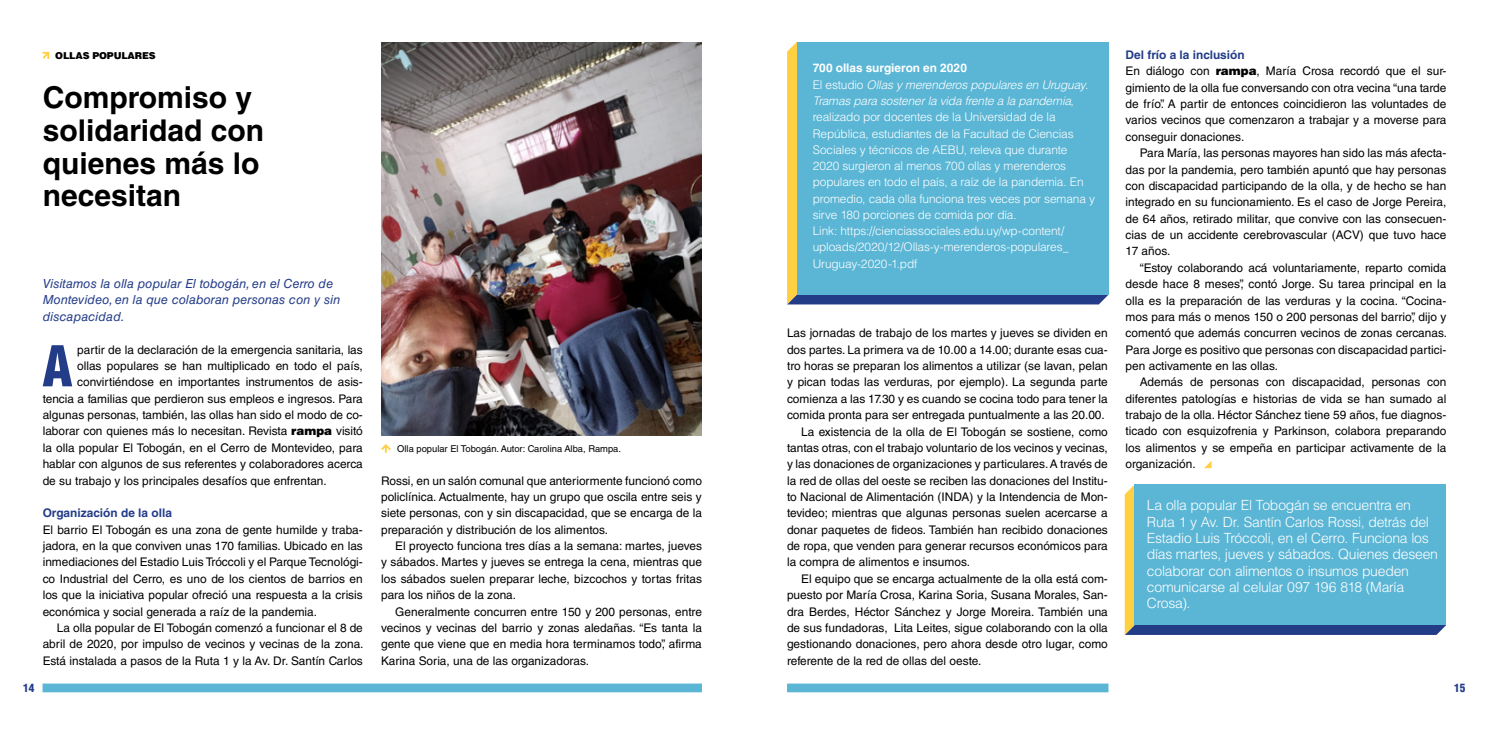
<style>
.page{position:relative;width:1489px;height:745px;background:#fff}
.page>*{position:absolute;margin:0;border:0;box-sizing:border-box;transform-origin:0 0}
.t1{font:900 condensed 54.75px "Helvetica LT Std";color:#233c88}
.t2{font:700 30px/32.8px "Helvetica LT Std";color:#000}
.t3{font:300 14px/16.2px "Helvetica LT Std";letter-spacing:-.02em;color:#fff}
.t4{font:italic 12.5px/16.4px "Helvetica LT Std";letter-spacing:.01em;color:#233c88}
.t5{font:11.88px/16.4px "Helvetica LT Std";color:#000;text-align:justify}
.t6{font:300 11.88px/16.2px "Helvetica LT Std";letter-spacing:-.01em;color:#fff}
.t7{font:700 11.88px "Helvetica LT Std";color:#233c88}
.t8{font:900 condensed 11.25px "Helvetica LT Std";color:#233c88}
.t9{font:900 9.5px "Helvetica LT Std";letter-spacing:-.015em;color:#000}
.t10{font:9.38px "Helvetica LT Std";color:#000}
.s1{font-weight:900}
.s2{font-weight:700}
.s3{font-style:italic}
.s4{font-weight:700;color:#233c88}
</style>
<div class="page">
<svg style="left:42px;top:51px;width:8px;height:8px"></svg>
<div style="left:43px;top:683px;width:659px;height:8px;background:#5bb6d5"></div>
<img style="left:381px;top:43px;width:321px;height:392px">
<svg style="left:787px;top:43px;width:321px;height:261px;background:#848370"></svg>
<div style="left:796px;top:42px;width:312px;height:252px;background:#5bb6d5"></div>
<svg style="left:1124px;top:485px;width:321px;height:149px;background:#6d757d"></svg>
<div style="left:1134px;top:484px;width:311px;height:140px;background:#5bb6d5"></div>
<svg style="left:1204px;top:461px;width:7px;height:7px"></svg>
<div style="left:787px;top:683px;width:321px;height:8px;background:#5bb6d5"></div>
<svg style="left:381px;top:444px;width:10px;height:8px"></svg>
<p class="t9" style="left:55px;top:49px;width:102px">OLLAS POPULARES</p>
<h2 class="t2" style="left:43px;top:81px;width:223px">Compromiso y solidaridad con quienes más lo necesitan</h2>
<p class="t4" style="left:43px;top:275px;width:299px">Visitamos la olla popular El tobogán, en el Cerro de<br>Montevideo, en la que colaboran personas con y sin discapacidad.</p>
<h1 class="t1" style="left:42px;top:331px;width:32px">A</h1>
<p class="t5" style="left:77px;top:341px;width:287px">partir de la declaración de la emergencia sanitaria, las</p>
<p class="t5" style="left:77px;top:357px;width:287px">ollas populares se han multiplicado en todo el país,</p>
<p class="t5" style="left:77px;top:373px;width:287px">convirtiéndose en importantes instrumentos de asis-</p>
<p class="t5" style="left:43px;top:390px;width:322px">tencia a familias que perdieron sus empleos e ingresos. Para</p>
<p class="t5" style="left:43px;top:406px;width:322px">algunas personas, también, las ollas han sido el modo de co-</p>
<p class="t5" style="left:43px;top:423px;width:322px">laborar con quienes más lo necesitan. Revista <span class="s1">rampa</span> visitó</p>
<p class="t5" style="left:43px;top:439px;width:322px">la olla popular El Tobogán, en el Cerro de Montevideo, para</p>
<p class="t5" style="left:43px;top:455px;width:322px">hablar con algunos de sus referentes y colaboradores acerca</p>
<p class="t5" style="left:43px;top:472px;width:286px">de su trabajo y los principales desafíos que enfrentan.</p>
<p class="t7" style="left:43px;top:505px;width:131px">Organización de la olla</p>
<p class="t5" style="left:43px;top:521px;width:322px">El barrio El Tobogán es una zona de gente humilde y traba&shy;jadora, en la que conviven unas 170 familias. Ubicado en las inmediaciones del Estadio Luis Tróccoli y el Parque Tecnológi&shy;co Industrial del Cerro, es uno de los cientos de barrios en los que la iniciativa popular ofreció una respuesta a la crisis económica y social generada a raíz de la pandemia.</p>
<p class="t5" style="left:43px;top:619px;width:322px;text-indent:14px">La olla popular de El Tobogán comenzó a funcionar el 8 de abril de 2020, por impulso de vecinos y vecinas de la zona.<br>Está instalada a pasos de la Ruta 1 y la Av. Dr. Santín Carlos</p>
<p class="t10" style="left:397px;top:442px;width:225px">Olla popular El Tobogán. Autor: Carolina Alba, Rampa.</p>
<p class="t5" style="left:381px;top:472px;width:322px">Rossi, en un salón comunal que anteriormente funcionó como policlínica. Actualmente, hay un grupo que oscila entre seis y siete personas, con y sin discapacidad, que se encarga de la preparación y distribución de los alimentos.</p>
<p class="t5" style="left:381px;top:537px;width:322px;text-indent:14px">El proyecto funciona tres días a la semana: martes, jueves y sábados. Martes y jueves se entrega la cena, mientras que los sábados suelen preparar leche, bizcochos y tortas fritas para los niños de la zona.</p>
<p class="t5" style="left:381px;top:602px;width:322px;text-indent:14px">Generalmente concurren entre 150 y 200 personas, entre vecinos y vecinas del barrio y zonas aledañas. “Es tanta la gente que viene que en media hora terminamos todo”, afirma Karina Soria, una de las organizadoras.</p>
<p class="t6" style="left:812px;top:60px;width:284px"><span class="s2">700 ollas surgieron en 2020<br></span>El estudio <span class="s3">Ollas y merenderos populares en Uruguay.<br>Tramas para sostener la vida frente a la pandemia</span>, realizado por docentes de la Universidad de la República, estudiantes de la Facultad de Ciencias Sociales y técnicos de AEBU, releva que durante 2020 surgieron al menos 700 ollas y merenderos populares en todo el país, a raíz de la pandemia. En promedio, cada olla funciona tres veces por semana y sirve 180 porciones de comida por día.<br>Link: https://cienciassociales.edu.uy/wp-content/ uploads/2020/12/Ollas-y-merenderos-populares_ Uruguay-2020-1.pdf</p>
<p class="t5" style="left:787px;top:324px;width:322px">Las jornadas de trabajo de los martes y jueves se dividen en</p>
<p class="t5" style="left:787px;top:341px;width:322px">dos partes. La primera va de 10.00 a 14.00; durante esas cua-</p>
<p class="t5" style="left:787px;top:357px;width:322px">tro horas se preparan los alimentos a utilizar (se lavan, pelan</p>
<p class="t5" style="left:787px;top:374px;width:322px">y pican todas las verduras, por ejemplo). La segunda parte</p>
<p class="t5" style="left:787px;top:390px;width:322px">comienza a las 17.30 y es cuando se cocina todo para tener la</p>
<p class="t5" style="left:787px;top:406px;width:319px">comida pronta para ser entregada puntualmente a las 20.00.</p>
<p class="t5" style="left:801px;top:423px;width:308px">La existencia de la olla de El Tobogán se sostiene, como</p>
<p class="t5" style="left:787px;top:439px;width:322px">tantas otras, con el trabajo voluntario de los vecinos y vecinas,</p>
<p class="t5" style="left:787px;top:455px;width:322px">y las donaciones de organizaciones y particulares. A través de</p>
<p class="t5" style="left:787px;top:472px;width:322px">la red de ollas del oeste se reciben las donaciones del Institu-</p>
<p class="t5" style="left:787px;top:488px;width:322px">to Nacional de Alimentación (INDA) y la Intendencia de Mon-</p>
<p class="t5" style="left:787px;top:504px;width:322px">tevideo; mientras que algunas personas suelen acercarse a</p>
<p class="t5" style="left:787px;top:521px;width:322px">donar paquetes de fideos. También han recibido donaciones</p>
<p class="t5" style="left:787px;top:537px;width:322px">de ropa, que venden para generar recursos económicos para</p>
<p class="t5" style="left:787px;top:553px;width:184px">la compra de alimentos e insumos.</p>
<p class="t5" style="left:801px;top:570px;width:308px">El equipo que se encarga actualmente de la olla está com-</p>
<p class="t5" style="left:787px;top:586px;width:322px">puesto por María Crosa, Karina Soria, Susana Morales, San-</p>
<p class="t5" style="left:787px;top:602px;width:322px">dra Berdes, Héctor Sánchez y Jorge Moreira. También una</p>
<p class="t5" style="left:787px;top:619px;width:322px">de sus fundadoras, Lita Leites, sigue colaborando con la olla</p>
<p class="t5" style="left:787px;top:635px;width:322px">gestionando donaciones, pero ahora desde otro lugar, como</p>
<p class="t5" style="left:787px;top:652px;width:196px">referente de la red de ollas del oeste.</p>
<p class="t5" style="left:1125px;top:46px;width:322px;text-align:left"><span class="s4">Del frío a la inclusión<br></span>En diálogo con <span class="s1">rampa</span>, María Crosa recordó que el sur&shy;gimiento de la olla fue conversando con otra vecina “una tarde de frío”. A partir de entonces coincidieron las voluntades de varios vecinos que comenzaron a trabajar y a moverse para conseguir donaciones.</p>
<p class="t5" style="left:1125px;top:145px;width:322px;text-indent:14px">Para María, las personas mayores han sido las más afecta&shy;das por la pandemia, pero también apuntó que hay personas con discapacidad participando de la olla, y de hecho se han integrado en su funcionamiento. Es el caso de Jorge Pereira, de 64 años, retirado militar, que convive con las consecuen&shy;cias de un accidente cerebrovascular (ACV) que tuvo hace 17 años.</p>
<p class="t5" style="left:1125px;top:259px;width:323px;text-indent:14px">“Estoy colaborando acá voluntariamente, reparto comida desde hace 8 meses”, contó Jorge. Su tarea principal en la olla es la preparación de las verduras y la cocina. “Cocina&shy;mos para más o menos 150 o 200 personas del barrio”, dijo y comentó que además concurren vecinos de zonas cercanas.<br>Para Jorge es positivo que personas con discapacidad partici&shy;pen activamente en las ollas.</p>
<p class="t5" style="left:1125px;top:374px;width:322px;text-indent:14px">Además de personas con discapacidad, personas con diferentes patologías e historias de vida se han sumado al trabajo de la olla. Héctor Sánchez tiene 59 años, fue diagnos&shy;ticado con esquizofrenia y Parkinson, colabora preparando los alimentos y se empeña en participar activamente de la organización.</p>
<p class="t3" style="left:1146px;top:497px;width:293px">La olla popular El Tobogán se encuentra en Ruta 1 y Av. Dr. Santín Carlos Rossi, detrás del Estadio Luis Tróccoli, en el Cerro. Funciona los días martes, jueves y sábados. Quienes deseen colaborar con alimentos o insumos pueden comunicarse al celular 097 196 818 (María Crosa).</p>
<p class="t8" style="left:23px;top:679px;width:13px">14</p>
<p class="t8" style="left:1453px;top:680px;width:13px">15</p>
</div>
